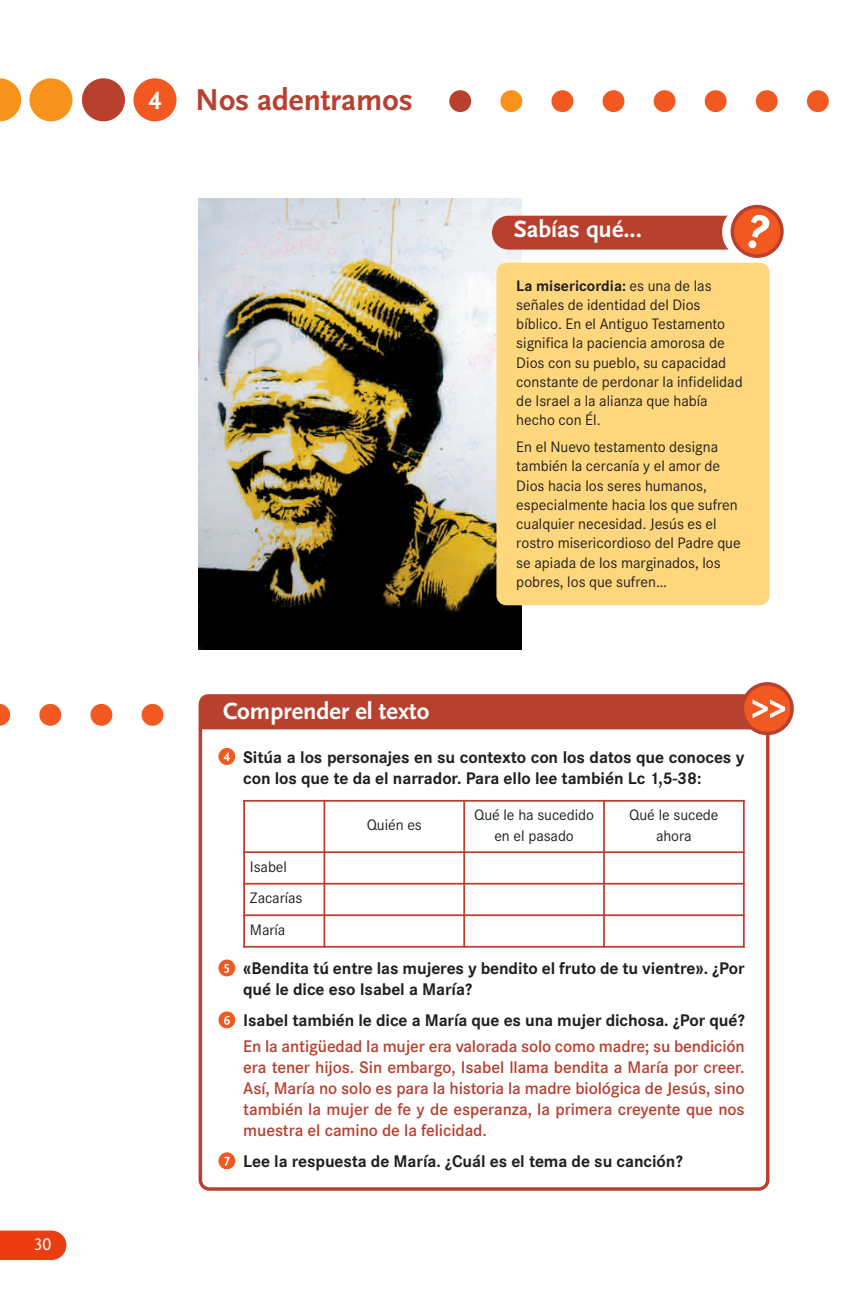
<style>
.page{position:relative;width:844px;height:1290px;background:#fff}
.page>*{position:absolute;margin:0;border:0;box-sizing:border-box;transform-origin:0 0}
.t1{font:700 31.5px "Scala Sans";color:#b7402f}
.t2{font:700 24.5px "Scala Sans";color:#fff}
.t3{font:600 17.5px/21px "Corporate S";letter-spacing:-.01em;color:#b7402f}
.t4{font:700 17.5px/21px "Corporate S";letter-spacing:-.005em;color:#231f20}
.t5{font:17.5px "Scala Sans Caps";color:#fff}
.t6{font:15.75px/19.2px "Corporate S";color:#231f20}
.s1{font-family:"Scala Sans Figures";font-size:26.25px;color:#fff}
.s2{font-weight:700}
.s3{font-weight:700;color:#231f20}
</style>
<div class="page">
<svg style="left:198px;top:729px;width:571px;height:462px"></svg>
<div style="left:133px;top:78px;width:43px;height:43px;background:#f15921;border-radius:50%"></div>
<img style="left:198px;top:199px;width:323px;height:451px">
<div style="left:496px;top:263px;width:273px;height:342px;background:#fed77d;border-radius:10px"></div>
<svg style="left:730px;top:205px;width:53px;height:53px"></svg>
<div style="left:733px;top:208px;width:47px;height:46px;background:#f15921;border-radius:50%"></div>
<div style="left:492px;top:216px;width:236px;height:34px;background:#b7402f"></div>
<svg style="left:748px;top:215px;width:22px;height:34px"></svg>
<div style="left:449px;top:90px;width:22px;height:22px;background:#b7402f;border-radius:50%"></div>
<div style="left:500px;top:90px;width:22px;height:22px;background:#f7931d;border-radius:50%"></div>
<div style="left:551px;top:90px;width:22px;height:22px;background:#f15921;border-radius:50%"></div>
<div style="left:602px;top:90px;width:22px;height:22px;background:#f15921;border-radius:50%"></div>
<div style="left:653px;top:90px;width:22px;height:22px;background:#f15921;border-radius:50%"></div>
<div style="left:704px;top:90px;width:22px;height:22px;background:#f15921;border-radius:50%"></div>
<div style="left:755px;top:90px;width:22px;height:22px;background:#f15921;border-radius:50%"></div>
<div style="left:806px;top:90px;width:22px;height:22px;background:#f15921;border-radius:50%"></div>
<div style="left:29px;top:78px;width:43px;height:43px;background:#f7931d;border-radius:50%"></div>
<div style="left:82px;top:78px;width:43px;height:43px;background:#b7402f;border-radius:50%"></div>
<svg style="left:0;top:78px;width:21px;height:43px"></svg>
<div style="left:218px;top:1152px;width:17px;height:17px;background:#f15921;border-radius:50%"></div>
<svg style="left:224px;top:1157px;width:5px;height:8px"></svg>
<div style="left:218px;top:1011px;width:17px;height:17px;background:#f15921;border-radius:50%"></div>
<svg style="left:224px;top:1016px;width:6px;height:9px"></svg>
<div style="left:218px;top:959px;width:17px;height:17px;background:#f15921;border-radius:50%"></div>
<svg style="left:224px;top:964px;width:5px;height:9px"></svg>
<div style="left:218px;top:748px;width:17px;height:17px;background:#f15921;border-radius:50%"></div>
<svg style="left:223px;top:752px;width:7px;height:9px"></svg>
<svg style="left:740px;top:682px;width:53px;height:53px"></svg>
<div style="left:744px;top:685px;width:46px;height:47px;background:#f15921;border-radius:50%"></div>
<svg style="left:198px;top:694px;width:586px;height:35px;background:#bb4532"></svg>
<svg style="left:0;top:704px;width:10px;height:22px"></svg>
<div style="left:39px;top:704px;width:22px;height:22px;background:#f15921;border-radius:50%"></div>
<div style="left:90px;top:704px;width:22px;height:22px;background:#f15921;border-radius:50%"></div>
<div style="left:141px;top:704px;width:22px;height:22px;background:#f15921;border-radius:50%"></div>
<svg style="left:0;top:1230px;width:66px;height:30px;background:#ed4920"></svg>
<div style="left:243px;top:800px;width:81px;height:52px;background:#fff"></div>
<div style="left:324px;top:800px;width:140px;height:52px;background:#fff"></div>
<div style="left:464px;top:800px;width:140px;height:52px;background:#fff"></div>
<div style="left:604px;top:800px;width:140px;height:52px;background:#fff"></div>
<div style="left:243px;top:852px;width:81px;height:32px;background:#fff"></div>
<div style="left:324px;top:852px;width:140px;height:32px;background:#fff"></div>
<div style="left:464px;top:852px;width:140px;height:32px;background:#fff"></div>
<div style="left:604px;top:852px;width:140px;height:32px;background:#fff"></div>
<div style="left:243px;top:884px;width:81px;height:31px;background:#fff"></div>
<div style="left:324px;top:884px;width:140px;height:31px;background:#fff"></div>
<div style="left:464px;top:884px;width:140px;height:31px;background:#fff"></div>
<div style="left:604px;top:884px;width:140px;height:31px;background:#fff"></div>
<div style="left:243px;top:915px;width:81px;height:32px;background:#fff"></div>
<div style="left:324px;top:915px;width:140px;height:32px;background:#fff"></div>
<div style="left:464px;top:915px;width:140px;height:32px;background:#fff"></div>
<div style="left:604px;top:915px;width:140px;height:32px;background:#fff"></div>
<hr style="left:243px;top:800px;width:2px;height:147px;background:#b7402f">
<hr style="left:323px;top:800px;width:2px;height:147px;background:#b7402f">
<hr style="left:463px;top:800px;width:2px;height:147px;background:#b7402f">
<hr style="left:603px;top:800px;width:1px;height:147px;background:#b7402f">
<hr style="left:742px;top:800px;width:2px;height:147px;background:#b7402f">
<hr style="left:243px;top:800px;width:501px;height:2px;background:#b7402f">
<hr style="left:243px;top:851px;width:501px;height:2px;background:#b7402f">
<hr style="left:243px;top:883px;width:501px;height:1px;background:#b7402f">
<hr style="left:243px;top:914px;width:501px;height:2px;background:#b7402f">
<hr style="left:243px;top:946px;width:501px;height:1px;background:#b7402f">
<p class="t5" style="left:34px;top:1234px;width:19px">30</p>
<p class="t1" style="left:148px;top:81px;width:266px"><span class="s1">4</span> Nos adentramos</p>
<p class="t2" style="left:513px;top:214px;width:130px">Sabías qué...</p>
<p class="t6" style="left:516px;top:275px;width:228px"><span class="s2">La misericordia:</span> es una de las señales de identidad del Dios bíblico. En el Antiguo Testamento significa la paciencia amorosa de<br>Dios con su pueblo, su capacidad constante de perdonar la infidelidad de Israel a la alianza que había hecho con Él.</p>
<p class="t6" style="left:516px;top:437px;width:226px">En el Nuevo testamento designa también la cercanía y el amor de<br>Dios hacia los seres humanos, especialmente hacia los que sufren cualquier necesidad. Jesús es el rostro misericordioso del Padre que se apiada de los marginados, los pobres, los que sufren…</p>
<p class="t2" style="left:223px;top:696px;width:208px">Comprender el texto</p>
<p class="t4" style="left:243px;top:746px;width:503px">Sitúa a los personajes en su contexto con los datos que conoces y con los que te da el narrador. Para ello lee también Lc 1,5-38:</p>
<p class="t6" style="left:250px;top:851px;width:54px;line-height:31.5px">Isabel<br>Zacarías<br>María</p>
<p class="t6" style="left:366px;top:815px;width:57px">Quién es</p>
<p class="t6" style="left:474px;top:804px;width:121px;line-height:21px;text-align:center">Qué le ha sucedido en el pasado</p>
<p class="t6" style="left:629px;top:804px;width:91px;line-height:21px;text-align:center">Qué le sucede ahora</p>
<p class="t4" style="left:243px;top:957px;width:503px">«Bendita tú entre las mujeres y bendito el fruto de tu vientre». ¿Por qué le dice eso Isabel a María?</p>
<p class="t3" style="left:243px;top:1007px;width:503px;line-height:25.9px"><span class="s3">Isabel también le dice a María que es una mujer dichosa. ¿Por qué?<br></span>En la antigüedad la mujer era valorada solo como madre; su bendición</p>
<p class="t3" style="left:243px;top:1056px;width:503px;text-align:justify">era tener hijos. Sin embargo, Isabel llama bendita a María por creer.<br>Así, María no solo es para la historia la madre biológica de Jesús, sino también la mujer de fe y de esperanza, la primera creyente que nos muestra el camino de la felicidad.</p>
<p class="t4" style="left:243px;top:1150px;width:441px">Lee la respuesta de María. ¿Cuál es el tema de su canción?</p>
</div>
